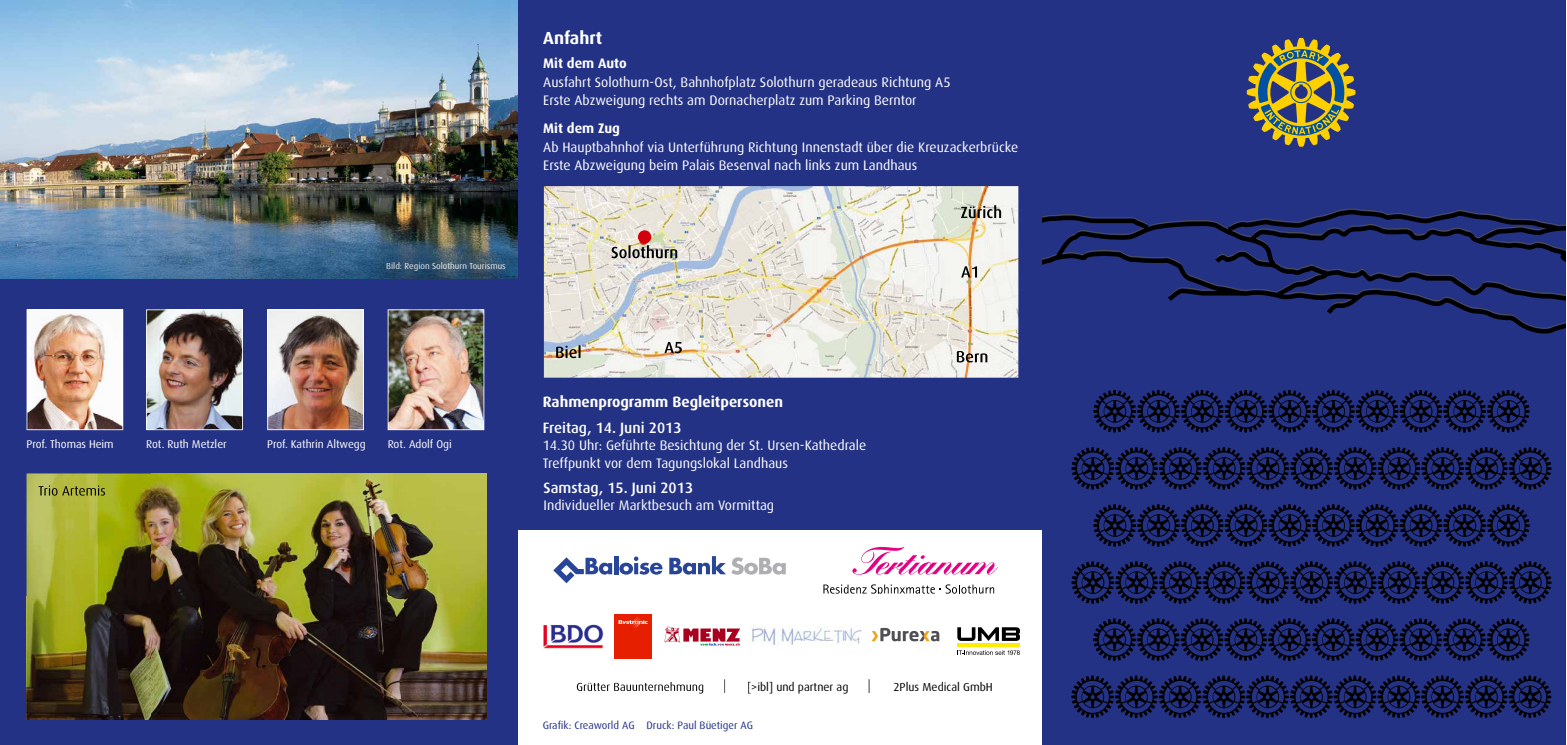
<style>
.page{position:relative;width:1567px;height:745px;background:#fff}
.page>*{position:absolute;margin:0;border:0;box-sizing:border-box;transform-origin:0 0}
.t1{font:700 17.5px "Dax";color:#fff}
.t2{font:500 15px "Dax";color:#fff}
.t3{font:700 15px "Dax";color:#fff}
.t4{font:13.75px/18.8px "Dax";color:#fff}
.t5{font:700 13.75px "Dax";color:#fff}
.t6{font:11.62px "Dax";color:#000}
.t7{font:11.25px "Dax";letter-spacing:-.005em;color:#fff}
.t8{font:10.75px "Dax";color:#243285}
.t9{font:8.75px "Dax";color:#e9eaeb}
.s1{font-weight:300;font-size:17.5px}
</style>
<div class="page">
<div style="left:0;top:0;width:517px;height:744px;background:#243285"></div>
<div style="left:1042px;top:0;width:523px;height:744px;background:#243285"></div>
<div style="left:510px;top:0;width:540px;height:529px;background:#243285"></div>
<svg style="left:553px;top:557px;width:59px;height:26px"></svg>
<hr style="left:614px;top:555px;width:4px;height:19px;background:#294598">
<svg style="left:619px;top:556px;width:43px;height:18px"></svg>
<svg style="left:669px;top:556px;width:116px;height:18px"></svg>
<svg style="left:852px;top:546px;width:145px;height:28px"></svg>
<svg style="left:823px;top:584px;width:171px;height:9px"></svg>
<img style="left:543px;top:624px;width:61px;height:25px">
<div style="left:614px;top:613px;width:38px;height:45px;background:#e71f01"></div>
<svg style="left:618px;top:616px;width:29px;height:12px"></svg>
<svg style="left:664px;top:626px;width:76px;height:19px"></svg>
<img style="left:750px;top:626px;width:111px;height:19px">
<svg style="left:871px;top:627px;width:68px;height:14px"></svg>
<hr style="left:957px;top:642px;width:62px;height:3px;background:#ffed00">
<svg style="left:957px;top:627px;width:62px;height:13px"></svg>
<svg style="left:957px;top:650px;width:62px;height:4px"></svg>
<img style="left:0;top:0;width:517px;height:278px">
<svg style="left:1246px;top:38px;width:109px;height:109px"></svg>
<svg style="left:577px;top:682px;width:85px;height:8px"></svg>
<img style="left:544px;top:186px;width:474px;height:191px">
<div style="left:638px;top:230px;width:13px;height:13px;background:#d1010e;border-radius:50%"></div>
<img style="left:960px;top:205px;width:41px;height:13px">
<img style="left:956px;top:351px;width:31px;height:11px">
<img style="left:961px;top:266px;width:16px;height:11px">
<img style="left:664px;top:342px;width:17px;height:11px">
<img style="left:556px;top:345px;width:24px;height:13px">
<img style="left:611px;top:245px;width:66px;height:13px">
<svg style="left:1042px;top:208px;width:523px;height:126px"></svg>
<svg style="left:1093px;top:390px;width:436px;height:42px"></svg>
<svg style="left:1071px;top:447px;width:480px;height:42px"></svg>
<svg style="left:1093px;top:504px;width:436px;height:42px"></svg>
<svg style="left:1071px;top:561px;width:480px;height:42px"></svg>
<svg style="left:1093px;top:618px;width:436px;height:42px"></svg>
<svg style="left:1071px;top:675px;width:479px;height:42px"></svg>
<img style="left:146px;top:309px;width:97px;height:121px">
<img style="left:267px;top:309px;width:97px;height:121px">
<img style="left:387px;top:309px;width:97px;height:121px">
<img style="left:27px;top:309px;width:96px;height:121px">
<img style="left:27px;top:473px;width:459px;height:245px">
<img style="left:38px;top:485px;width:67px;height:10px">
<p class="t9" style="left:386px;top:261px;width:121px">Bild: Region Solothurn Tourismus</p>
<p class="t1" style="left:543px;top:28px;width:60px">Anfahrt</p>
<p class="t5" style="left:543px;top:55px;width:85px">Mit dem Auto</p>
<p class="t4" style="left:543px;top:73px;width:409px">Ausfahrt Solothurn-Ost, Bahnhofplatz Solothurn geradeaus Richtung A5<br>Erste Abzweigung rechts am Dornacherplatz zum Parking Berntor</p>
<p class="t5" style="left:543px;top:120px;width:78px">Mit dem Zug</p>
<p class="t4" style="left:543px;top:138px;width:476px">Ab Hauptbahnhof via Unterführung Richtung Innenstadt über die Kreuzackerbrücke<br>Erste Abzweigung beim Palais Besenval nach links zum Landhaus</p>
<p class="t7" style="left:27px;top:437px;width:89px">Prof. Thomas Heim</p>
<p class="t7" style="left:146px;top:437px;width:82px">Rot. Ruth Metzler</p>
<p class="t7" style="left:267px;top:437px;width:100px">Prof. Kathrin Altwegg</p>
<p class="t7" style="left:387px;top:437px;width:66px">Rot. Adolf Ogi</p>
<p class="t3" style="left:542px;top:393px;width:242px">Rahmenprogramm Begleitpersonen</p>
<p class="t2" style="left:542px;top:419px;width:140px">Freitag, 14. Juni 2013</p>
<p class="t4" style="left:542px;top:436px;width:325px;line-height:18px">14.30 Uhr: Geführte Besichtung der St. Ursen-Kathedrale<br>Treffpunkt vor dem Tagungslokal Landhaus</p>
<p class="t2" style="left:543px;top:479px;width:151px">Samstag, 15. Juni 2013</p>
<p class="t4" style="left:543px;top:496px;width:232px">Individueller Marktbesuch am Vormittag</p>
<p class="t6" style="left:723px;top:680px;width:149px"><span class="s1">l</span> [&gt;ibl] und partner ag <span class="s1">l</span></p>
<p class="t6" style="left:893px;top:680px;width:101px">2Plus Medical GmbH</p>
<p class="t8" style="left:542px;top:719px;width:212px">Grafik: Creaworld AG Druck: Paul Büetiger AG</p>
</div>
